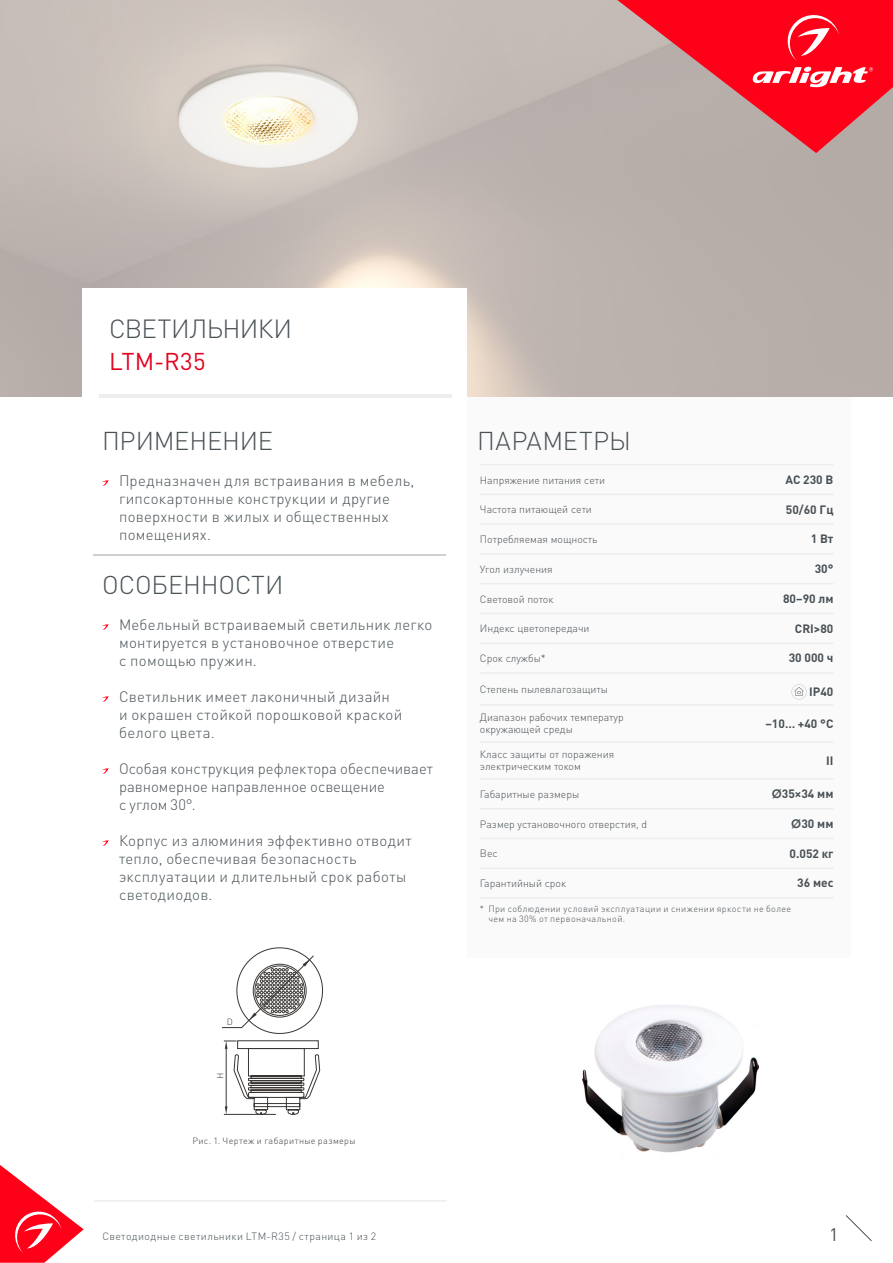
<style>
.page{position:relative;width:893px;height:1263px;background:#fff}
.page>*{position:absolute;margin:0;border:0;box-sizing:border-box;transform-origin:0 0}
.t1{font:300 25.95px "DIN Pro";letter-spacing:-.025em;color:#485156}
.t2{font:300 25.5px "DIN Pro";letter-spacing:-.005em;color:#485156}
.t3{font:300 25.5px "DIN Pro";letter-spacing:.015em;color:#485156}
.t4{font:24px "DIN Pro";letter-spacing:.005em;color:#e40521}
.t5{font:18px "DIN Pro";color:#485156}
.t6{font:300 15px/18px "DIN Pro";letter-spacing:.02em;color:#485156}
.t7{font:300 15px/18px "DIN Pro";color:#485156}
.t8{font:700 12px "DIN Pro";color:#485156}
.t9{font:300 10.5px/12px "DIN Pro";color:#485156}
.t10{font:300 10.5px "DIN Pro";letter-spacing:.04em;color:#485156}
.t11{font:300 9px/10.5px "DIN Pro";letter-spacing:.04em;color:#485156}
.t12{font:300 9px "DIN Pro";letter-spacing:.04em;color:#3c3c3b}
.s1{font-family:"Century Gothic"}
</style>
<div class="page">
<svg style="left:845px;top:1215px;width:27px;height:26px"></svg>
<img style="left:0;top:0;width:893px;height:396px">
<div style="left:467px;top:397px;width:383px;height:561px;background:#fbfafa"></div>
<hr style="left:480px;top:464px;width:206px;height:1px;background:#ededed">
<hr style="left:686px;top:464px;width:147px;height:1px;background:#ededed">
<hr style="left:480px;top:494px;width:206px;height:1px;background:#ededed">
<hr style="left:686px;top:494px;width:147px;height:1px;background:#ededed">
<hr style="left:480px;top:523px;width:206px;height:2px;background:#ededed">
<hr style="left:686px;top:523px;width:147px;height:2px;background:#ededed">
<hr style="left:480px;top:553px;width:206px;height:2px;background:#ededed">
<hr style="left:686px;top:553px;width:147px;height:2px;background:#ededed">
<hr style="left:480px;top:583px;width:206px;height:1px;background:#ededed">
<hr style="left:686px;top:583px;width:147px;height:1px;background:#ededed">
<hr style="left:480px;top:613px;width:206px;height:1px;background:#ededed">
<hr style="left:686px;top:613px;width:147px;height:1px;background:#ededed">
<hr style="left:480px;top:642px;width:206px;height:2px;background:#ededed">
<hr style="left:686px;top:642px;width:147px;height:2px;background:#ededed">
<hr style="left:480px;top:672px;width:206px;height:2px;background:#ededed">
<hr style="left:686px;top:672px;width:147px;height:2px;background:#ededed">
<hr style="left:480px;top:778px;width:206px;height:2px;background:#ededed">
<hr style="left:686px;top:778px;width:147px;height:2px;background:#ededed">
<hr style="left:480px;top:838px;width:206px;height:1px;background:#ededed">
<hr style="left:686px;top:838px;width:147px;height:1px;background:#ededed">
<hr style="left:480px;top:867px;width:206px;height:2px;background:#ededed">
<hr style="left:686px;top:867px;width:147px;height:2px;background:#ededed">
<hr style="left:480px;top:897px;width:206px;height:2px;background:#ededed">
<hr style="left:686px;top:897px;width:147px;height:2px;background:#ededed">
<hr style="left:480px;top:704px;width:206px;height:2px;background:#ededed">
<hr style="left:686px;top:704px;width:147px;height:2px;background:#ededed">
<hr style="left:480px;top:741px;width:206px;height:2px;background:#ededed">
<hr style="left:686px;top:741px;width:147px;height:2px;background:#ededed">
<hr style="left:480px;top:808px;width:206px;height:1px;background:#ededed">
<hr style="left:686px;top:808px;width:147px;height:1px;background:#ededed">
<svg style="left:791px;top:684px;width:15px;height:15px"></svg>
<div style="left:82px;top:288px;width:384px;height:117px;background:#fff"></div>
<svg style="left:102px;top:480px;width:7px;height:6px"></svg>
<svg style="left:102px;top:624px;width:7px;height:6px"></svg>
<svg style="left:102px;top:696px;width:7px;height:6px"></svg>
<svg style="left:102px;top:768px;width:7px;height:6px"></svg>
<svg style="left:102px;top:840px;width:7px;height:6px"></svg>
<hr style="left:99px;top:394px;width:352px;height:3px;background:#ededed">
<hr style="left:94px;top:554px;width:352px;height:1px;background:#d0d0d0">
<hr style="left:94px;top:1200px;width:352px;height:1px;background:#e3e3e3">
<img style="left:583px;top:1005px;width:176px;height:148px">
<svg style="left:222px;top:947px;width:101px;height:168px"></svg>
<svg style="left:617px;top:0;width:276px;height:153px;background:#e1525e"></svg>
<svg style="left:0;top:1165px;width:84px;height:98px"></svg>
<h1 class="t1" style="left:109px;top:311px;width:185px">СВЕТИЛЬНИКИ</h1>
<h3 class="t4" style="left:109px;top:345px;width:98px">LTM-R35</h3>
<h2 class="t2" style="left:102px;top:423px;width:172px">ПРИМЕНЕНИЕ</h2>
<p class="t6" style="left:119px;top:471px;width:297px">Предназначен для встраивания в мебель, гипсокартонные конструкции и другие поверхности в жилых и общественных помещениях.</p>
<h2 class="t2" style="left:102px;top:567px;width:183px">ОСОБЕННОСТИ</h2>
<p class="t6" style="left:119px;top:615px;width:315px">Мебельный встраиваемый светильник легко монтируется в установочное отверстие<br>с помощью пружин.</p>
<p class="t6" style="left:119px;top:687px;width:285px">Светильник имеет лаконичный дизайн и окрашен стойкой порошковой краской белого цвета.</p>
<p class="t7" style="left:119px;top:759px;width:315px">Особая конструкция рефлектора обеспечивает равномерное направленное освещение<br>с углом 30°.</p>
<p class="t6" style="left:119px;top:831px;width:294px">Корпус из алюминия эффективно отводит тепло, обеспечивая безопасность эксплуатации и длительный срок работы светодиодов.</p>
<p class="t12" style="left:227px;top:1015px;width:8px">D</p>
<p class="t12" style="left:214px;top:1079px;width:8px;rotate:-90deg">H</p>
<p class="t12" style="left:192px;top:1135px;width:165px">Рис. 1. Чертеж и габаритные размеры</p>
<h2 class="t3" style="left:477px;top:423px;width:155px">ПАРАМЕТРЫ</h2>
<p class="t9" style="left:480px;top:473px;width:127px">Напряжение питания сети</p>
<p class="t8" style="left:785px;top:469px;width:49px">АС 230 B</p>
<p class="t9" style="left:480px;top:503px;width:114px">Частота питающей сети</p>
<p class="t8" style="left:786px;top:499px;width:49px">50/60 Гц</p>
<p class="t9" style="left:480px;top:533px;width:119px">Потребляемая мощность</p>
<p class="t8" style="left:811px;top:529px;width:24px">1 Вт</p>
<p class="t9" style="left:480px;top:563px;width:74px">Угол излучения</p>
<p class="t8" style="left:815px;top:559px;width:20px">30°</p>
<p class="t9" style="left:480px;top:592px;width:75px">Световой поток</p>
<p class="t8" style="left:783px;top:588px;width:52px">80–90 лм</p>
<p class="t9" style="left:480px;top:622px;width:111px">Индекс цветопередачи</p>
<p class="t8" style="left:795px;top:618px;width:40px">CRI&gt;80</p>
<p class="t9" style="left:480px;top:652px;width:67px">Срок службы*</p>
<p class="t8" style="left:789px;top:648px;width:46px">30 000 ч</p>
<p class="t9" style="left:480px;top:683px;width:130px">Степень пылевлагозащиты</p>
<p class="t8" style="left:809px;top:682px;width:26px">IP40</p>
<p class="t9" style="left:480px;top:711px;width:145px">Диапазон рабочих температур окружающей среды</p>
<p class="t8" style="left:765px;top:713px;width:69px">–10… +40 °С</p>
<p class="t9" style="left:480px;top:748px;width:136px">Класс защиты от поражения электрическим током</p>
<p class="t8" style="left:826px;top:750px;width:9px">II</p>
<p class="t9" style="left:480px;top:788px;width:101px">Габаритные размеры</p>
<p class="t8" style="left:772px;top:784px;width:63px"><span class="s1">Ø</span>35×34 мм</p>
<p class="t9" style="left:480px;top:817px;width:169px">Размер установочного отверстия, d</p>
<p class="t8" style="left:791px;top:814px;width:44px"><span class="s1">Ø</span>30 мм</p>
<p class="t9" style="left:480px;top:847px;width:19px">Вес</p>
<p class="t8" style="left:790px;top:843px;width:45px">0.052 кг</p>
<p class="t9" style="left:480px;top:877px;width:88px">Гарантийный срок</p>
<p class="t8" style="left:797px;top:873px;width:38px">36 мес</p>
<p class="t11" style="left:488px;top:903px;width:304px;text-indent:-9px">* При соблюдении условий эксплуатации и снижении яркости не более чем на 30% от первоначальной.</p>
<p class="t10" style="left:102px;top:1229px;width:275px">Светодиодные светильники LTM-R35 / страница 1 из 2</p>
<p class="t5" style="left:829px;top:1222px;width:11px">1</p>
</div>
